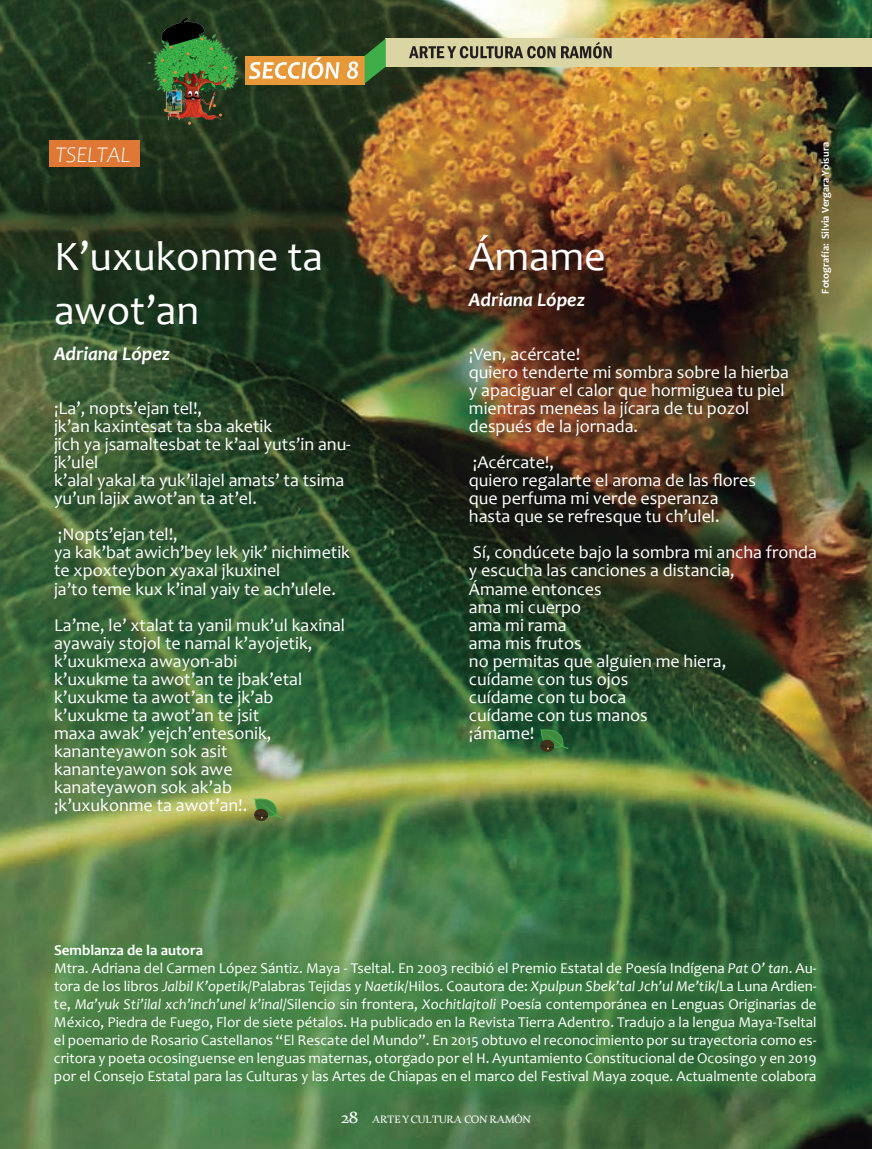
<style>
.page{position:relative;width:872px;height:1149px;background:#fff}
.page>*{position:absolute;margin:0;border:0;box-sizing:border-box;transform-origin:0 0}
.t1{font:42px/54px "Candara";color:#fff}
.t2{font:italic 300 22.5px "Candara";color:#fff}
.t3{font:italic 700 19.5px "Candara";color:#fff}
.t4{font:18px/18px "Candara";color:#fff}
.t5{font:15px/18px "Candara";color:#fff}
.t6{font:700 10.5px "Candara";color:#fff}
.t7{font:10.5px "Mayan";color:#fff}
.s1{font-weight:700}
.s2{font-style:italic}
.s3{font-size:16.5px}
</style>
<div class="page">
<img style="left:0;top:0;width:872px;height:1148px">
<svg style="left:42px;top:934px;width:787px;height:165px;background:#427b43"></svg>
<img style="left:132px;top:0;width:135px;height:162px">
<div style="left:49px;top:140px;width:90px;height:27px;background:#de7834"></div>
<div style="left:245px;top:56px;width:119px;height:29px;background:#e7993a"></div>
<div style="left:386px;top:38px;width:486px;height:28px;background:#dad5a2"></div>
<svg style="left:364px;top:38px;width:22px;height:45px"></svg>
<svg style="left:409px;top:42px;width:202px;height:16px"></svg>
<svg style="left:535px;top:726px;width:34px;height:26px"></svg>
<svg style="left:249px;top:795px;width:34px;height:26px"></svg>
<svg style="left:249px;top:57px;width:109px;height:22px"></svg>
<p class="t2" style="left:55px;top:142px;width:77px">TSELTAL</p>
<p class="t6" style="left:819px;top:293px;width:153px;rotate:-90deg">Fotografía: Silvia Vergara Yoisura</p>
<h1 class="t1" style="left:469px;top:229px;width:138px">Ámame</h1>
<p class="t3" style="left:469px;top:287px;width:117px">Adriana López</p>
<p class="t4" style="left:469px;top:345px;width:321px">¡Ven, acércate!<br>quiero tenderte mi sombra sobre la hierba y apaciguar el calor que hormiguea tu piel mientras meneas la jícara de tu pozol después de la jornada.</p>
<p class="t4" style="left:469px;top:453px;width:288px">¡Acércate!,<br>quiero regalarte el aroma de las flores que perfuma mi verde esperanza hasta que se refresque tu ch’ulel.</p>
<p class="t4" style="left:469px;top:543px;width:349px">Sí, condúcete bajo la sombra mi ancha fronda y escucha las canciones a distancia,<br>Ámame entonces<br>ama mi cuerpo<br>ama mi rama<br>ama mis frutos<br>no permitas que alguien me hiera,<br>cuídame con tus ojos<br>cuídame con tu boca<br>cuídame con tus manos<br>¡ámame!</p>
<h1 class="t1" style="left:54px;top:229px;width:271px">K’uxukonme ta awot’an</h1>
<p class="t3" style="left:54px;top:341px;width:117px">Adriana López</p>
<p class="t4" style="left:54px;top:399px;width:298px">¡La’, nopts’ejan tel!,<br>jk’an kaxintesat ta sba aketik<br>jich ya jsamaltesbat te k’aal yuts’in anu&shy;jk’ulel<br>k’alal yakal ta yuk’ilajel amats’ ta tsima yu’un lajix awot’an ta at’el.</p>
<p class="t4" style="left:54px;top:525px;width:297px">¡Nopts’ejan tel!,<br>ya kak’bat awich’bey lek yik’ nichimetik te xpoxteybon xyaxal jkuxinel<br>ja’to teme kux k’inal yaiy te ach’ulele.</p>
<p class="t4" style="left:54px;top:615px;width:292px">La’me, le’ xtalat ta yanil muk’ul kaxinal ayawaiy stojol te namal k’ayojetik, k’uxukmexa awayon-abi<br>k’uxukme ta awot’an te jbak’etal k’uxukme ta awot’an te jk’ab k’uxukme ta awot’an te jsit<br>maxa awak’ yejch’entesonik, kananteyawon sok asit<br>kananteyawon sok awe<br>kanateyawon sok ak’ab<br>¡k’uxukonme ta awot’an!.</p>
<p class="t5" style="left:54px;top:940px;width:764px"><span class="s1">Semblanza de la autora<br></span>Mtra. Adriana del Carmen López Sántiz. Maya - Tseltal. En 2003 recibió el Premio Estatal de Poesía Indígena <span class="s2">Pat O’ tan</span>. Au&shy;tora de los libros <span class="s2">Jalbil K’opetik</span>/Palabras Tejidas y <span class="s2">Naetik</span>/Hilos. Coautora de: <span class="s2">Xpulpun Sbek’tal Jch’ul Me’tik</span>/La Luna Ardien&shy;te, <span class="s2">Ma’yuk Sti’ilal xch’inch’unel k’inal</span>/Silencio sin frontera, <span class="s2">Xochitlajtoli</span> Poesía contemporánea en Lenguas Originarias de México, Piedra de Fuego, Flor de siete pétalos. Ha publicado en la Revista Tierra Adentro. Tradujo a la lengua Maya-Tseltal el poemario de Rosario Castellanos “El Rescate del Mundo”. En 2015 obtuvo el reconocimiento por su trayectoria como es&shy;critora y poeta ocosinguense en lenguas maternas, otorgado por el H. Ayuntamiento Constitucional de Ocosingo y en 2019 por el Consejo Estatal para las Culturas y las Artes de Chiapas en el marco del Festival Maya zoque. Actualmente colabora</p>
<p class="t7" style="left:341px;top:1112px;width:191px"><span class="s3">28</span> ARTE Y CULTURA CON RAMÓN</p>
</div>
